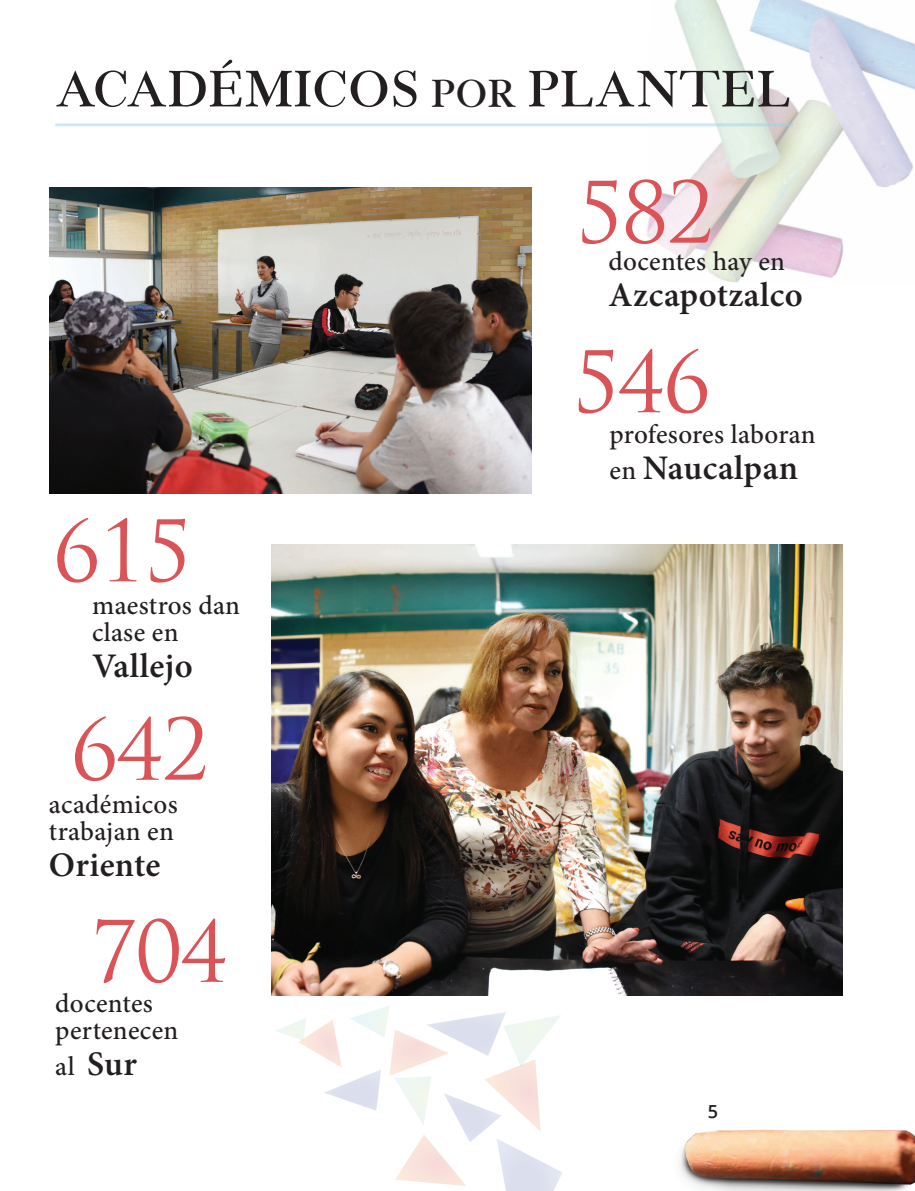
<style>
.page{position:relative;width:915px;height:1191px;background:#fff}
.page>*{position:absolute;margin:0;border:0;box-sizing:border-box;transform-origin:0 0}
.t1{font:82.5px "Trajan Pro";letter-spacing:-.02em;color:#da5357}
.t2{font:600 57px "Wessex";letter-spacing:.01em;color:#231f20}
.t3{font:600 34.5px "Minion Pro";letter-spacing:.01em;color:#231f20}
.t4{font:500 27px/27px "Minion Pro";letter-spacing:.01em;color:#231f20}
.t5{font:600 18px "Open Sans";color:#231f20}
.s1{font-size:43.5px}
.s2{font-weight:500;font-size:27px}
</style>
<div class="page">
<img style="left:645px;top:0;width:269px;height:283px">
<img style="left:679px;top:1129px;width:235px;height:62px">
<img style="left:272px;top:544px;width:570px;height:451px">
<img style="left:50px;top:187px;width:481px;height:306px">
<hr style="left:55px;top:123px;width:737px;height:3px;background:#93d8ec">
<svg style="left:275px;top:1006px;width:287px;height:185px"></svg>
<h2 class="t2" style="left:55px;top:59px;width:736px">ACADÉMICOS <span class="s1">POR</span> PLANTEL</h2>
<h1 class="t1" style="left:53px;top:499px;width:140px">615</h1>
<p class="t4" style="left:92px;top:592px;width:149px">maestros dan clase en</p>
<p class="t3" style="left:92px;top:642px;width:102px">Vallejo</p>
<h1 class="t1" style="left:71px;top:697px;width:140px">642</h1>
<p class="t4" style="left:49px;top:791px;width:130px">académicos trabajan en</p>
<p class="t3" style="left:49px;top:841px;width:113px">Oriente</p>
<h1 class="t1" style="left:90px;top:899px;width:140px">704</h1>
<p class="t4" style="left:55px;top:990px;width:124px">docentes pertenecen</p>
<p class="t3" style="left:55px;top:1040px;width:83px"><span class="s2">al</span> Sur</p>
<h1 class="t1" style="left:575px;top:160px;width:140px">582</h1>
<p class="t4" style="left:608px;top:248px;width:178px">docentes hay en</p>
<p class="t3" style="left:608px;top:271px;width:195px">Azcapotzalco</p>
<h1 class="t1" style="left:572px;top:330px;width:140px">546</h1>
<p class="t4" style="left:609px;top:420px;width:207px">profesores laboran</p>
<p class="t3" style="left:609px;top:444px;width:190px"><span class="s2">en</span> Naucalpan</p>
<p class="t5" style="left:707px;top:1099px;width:12px">5</p>
</div>
